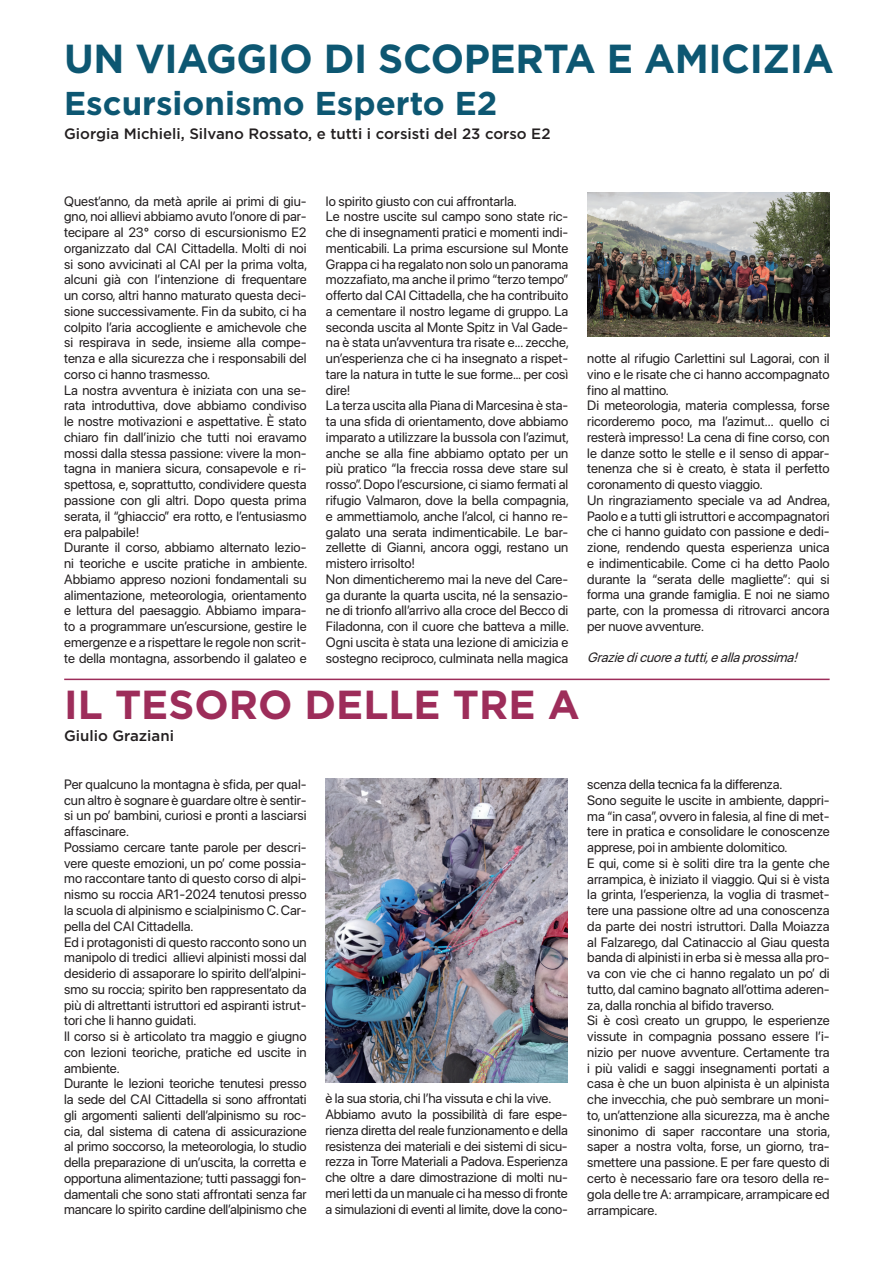
<style>
.page{position:relative;width:893px;height:1263px;background:#fff}
.page>*{position:absolute;margin:0;border:0;box-sizing:border-box;transform-origin:0 0}
.t1{font:700 40.5px "Gotham Pro";letter-spacing:-.01em;color:#0d5772}
.t2{font:700 40.5px "Gotham Pro";color:#9d2d5a}
.t3{font:700 33px "Gotham Pro";color:#0d5772}
.t4{font:500 15px "Gotham Pro";color:#231f20}
.t5{font:13.5px/15.8px "SF Pro Display";color:#231f20}
.t6{font:italic 13.5px "SF Pro Display";color:#231f20}
</style>
<div class="page">
<img style="left:326px;top:778px;width:242px;height:304px">
<img style="left:587px;top:193px;width:243px;height:143px">
<hr style="left:64px;top:679px;width:766px;height:1px;background:#9d2d5a">
<h1 class="t1" style="left:64px;top:35px;width:771px">UN VIAGGIO DI SCOPERTA E AMICIZIA</h1>
<h2 class="t3" style="left:64px;top:84px;width:435px">Escursionismo Esperto E2</h2>
<p class="t4" style="left:64px;top:125px;width:488px">Giorgia Michieli, Silvano Rossato, e tutti i corsisti del 23 corso E2</p>
<p class="t5" style="left:64px;top:193px;width:245px">Quest’anno, da metà aprile ai primi di giu&shy;gno, noi allievi abbiamo avuto l’onore di par&shy;tecipare al 23° corso di escursionismo E2 organizzato dal CAI Cittadella. Molti di noi si sono avvicinati al CAI per la prima volta, alcuni già con l’intenzione di frequentare un corso, altri hanno maturato questa deci&shy;sione successivamente. Fin da subito, ci ha colpito l’aria accogliente e amichevole che si respirava in sede, insieme alla compe&shy;tenza e alla sicurezza che i responsabili del corso ci hanno trasmesso.<br>La nostra avventura è iniziata con una se&shy;rata introduttiva, dove abbiamo condiviso le nostre motivazioni e aspettative. È stato chiaro fin dall’inizio che tutti noi eravamo mossi dalla stessa passione: vivere la mon&shy;tagna in maniera sicura, consapevole e ri&shy;spettosa, e, soprattutto, condividere questa passione con gli altri. Dopo questa prima serata, il “ghiaccio” era rotto, e l’entusiasmo era palpabile!<br>Durante il corso, abbiamo alternato lezio&shy;ni teoriche e uscite pratiche in ambiente.<br>Abbiamo appreso nozioni fondamentali su alimentazione, meteorologia, orientamento e lettura del paesaggio. Abbiamo impara&shy;to a programmare un’escursione, gestire le emergenze e a rispettare le regole non scrit&shy;te della montagna, assorbendo il galateo e</p>
<p class="t5" style="left:326px;top:193px;width:245px">lo spirito giusto con cui affrontarla.<br>Le nostre uscite sul campo sono state ric&shy;che di insegnamenti pratici e momenti indi&shy;menticabili. La prima escursione sul Monte Grappa ci ha regalato non solo un panorama mozzafiato, ma anche il primo “terzo tempo” offerto dal CAI Cittadella, che ha contribuito a cementare il nostro legame di gruppo. La seconda uscita al Monte Spitz in Val Gade&shy;na è stata un’avventura tra risate e... zecche, un’esperienza che ci ha insegnato a rispet&shy;tare la natura in tutte le sue forme… per così dire!<br>La terza uscita alla Piana di Marcesina è sta&shy;ta una sfida di orientamento, dove abbiamo imparato a utilizzare la bussola con l’azimut, anche se alla fine abbiamo optato per un più pratico “la freccia rossa deve stare sul rosso”. Dopo l’escursione, ci siamo fermati al rifugio Valmaron, dove la bella compagnia, e ammettiamolo, anche l’alcol, ci hanno re&shy;galato una serata indimenticabile. Le bar&shy;zellette di Gianni, ancora oggi, restano un mistero irrisolto!<br>Non dimenticheremo mai la neve del Care&shy;ga durante la quarta uscita, né la sensazio&shy;ne di trionfo all’arrivo alla croce del Becco di Filadonna, con il cuore che batteva a mille.<br>Ogni uscita è stata una lezione di amicizia e sostegno reciproco, culminata nella magica</p>
<p class="t5" style="left:587px;top:350px;width:245px">notte al rifugio Carlettini sul Lagorai, con il vino e le risate che ci hanno accompagnato fino al mattino.<br>Di meteorologia, materia complessa, forse ricorderemo poco, ma l’azimut... quello ci resterà impresso! La cena di fine corso, con le danze sotto le stelle e il senso di appar&shy;tenenza che si è creato, è stata il perfetto coronamento di questo viaggio.<br>Un ringraziamento speciale va ad Andrea, Paolo e a tutti gli istruttori e accompagnatori che ci hanno guidato con passione e dedi&shy;zione, rendendo questa esperienza unica e indimenticabile. Come ci ha detto Paolo durante la “serata delle magliette”: qui si forma una grande famiglia. E noi ne siamo parte, con la promessa di ritrovarci ancora per nuove avventure.</p>
<p class="t6" style="left:587px;top:650px;width:218px">Graziedicuoreatutti,eallaprossima!</p>
<h1 class="t2" style="left:64px;top:681px;width:517px">IL TESORO DELLE TRE A</h1>
<p class="t4" style="left:64px;top:727px;width:111px">Giulio Graziani</p>
<p class="t5" style="left:64px;top:776px;width:244px">Per qualcuno la montagna è sfida, per qual&shy;cun altro è sognare è guardare oltre è sentir&shy;si un po’ bambini, curiosi e pronti a lasciarsi affascinare.<br>Possiamo cercare tante parole per descri&shy;vere queste emozioni, un po’ come possia&shy;mo raccontare tanto di questo corso di alpi&shy;nismo su roccia AR1-2024 tenutosi presso la scuola di alpinismo e scialpinismo C. Car&shy;pella del CAI Cittadella.<br>Ed i protagonisti di questo racconto sono un manipolo di tredici allievi alpinisti mossi dal desiderio di assaporare lo spirito dell’alpini&shy;smo su roccia; spirito ben rappresentato da più di altrettanti istruttori ed aspiranti istrut&shy;tori che li hanno guidati.<br>Il corso si è articolato tra maggio e giugno con lezioni teoriche, pratiche ed uscite in ambiente.<br>Durante le lezioni teoriche tenutesi presso la sede del CAI Cittadella si sono affrontati gli argomenti salienti dell’alpinismo su roc&shy;cia, dal sistema di catena di assicurazione al primo soccorso, la meteorologia, lo studio della preparazione di un’uscita, la corretta e opportuna alimentazione; tutti passaggi fon&shy;damentali che sono stati affrontati senza far mancare lo spirito cardine dell’alpinismo che</p>
<p class="t5" style="left:325px;top:1091px;width:244px">è la sua storia, chi l’ha vissuta e chi la vive.<br>Abbiamo avuto la possibilità di fare espe&shy;rienza diretta del reale funzionamento e della resistenza dei materiali e dei sistemi di sicu&shy;rezza in Torre Materiali a Padova. Esperienza che oltre a dare dimostrazione di molti nu&shy;meri letti da un manuale ci ha messo di fronte a simulazioni di eventi al limite, dove la cono-</p>
<p class="t5" style="left:587px;top:776px;width:245px">scenza della tecnica fa la differenza.<br>Sono seguite le uscite in ambiente, dappri&shy;ma “in casa”, ovvero in falesia, al fine di met&shy;tere in pratica e consolidare le conoscenze apprese, poi in ambiente dolomitico.<br>E qui, come si è soliti dire tra la gente che arrampica, è iniziato il viaggio. Qui si è vista la grinta, l’esperienza, la voglia di trasmet&shy;tere una passione oltre ad una conoscenza da parte dei nostri istruttori. Dalla Moiazza al Falzarego, dal Catinaccio al Giau questa banda di alpinisti in erba si è messa alla pro&shy;va con vie che ci hanno regalato un po’ di tutto, dal camino bagnato all’ottima aderen&shy;za, dalla ronchia al bifido traverso.<br>Si è così creato un gruppo, le esperienze vissute in compagnia possano essere l’i&shy;nizio per nuove avventure. Certamente tra i più validi e saggi insegnamenti portati a casa è che un buon alpinista è un alpinista che invecchia, che può sembrare un moni&shy;to, un’attenzione alla sicurezza, ma è anche sinonimo di saper raccontare una storia, saper a nostra volta, forse, un giorno, tra&shy;smettere una passione. E per fare questo di certo è necessario fare ora tesoro della re&shy;gola delle tre A: arrampicare, arrampicare ed arrampicare.</p>
</div>
